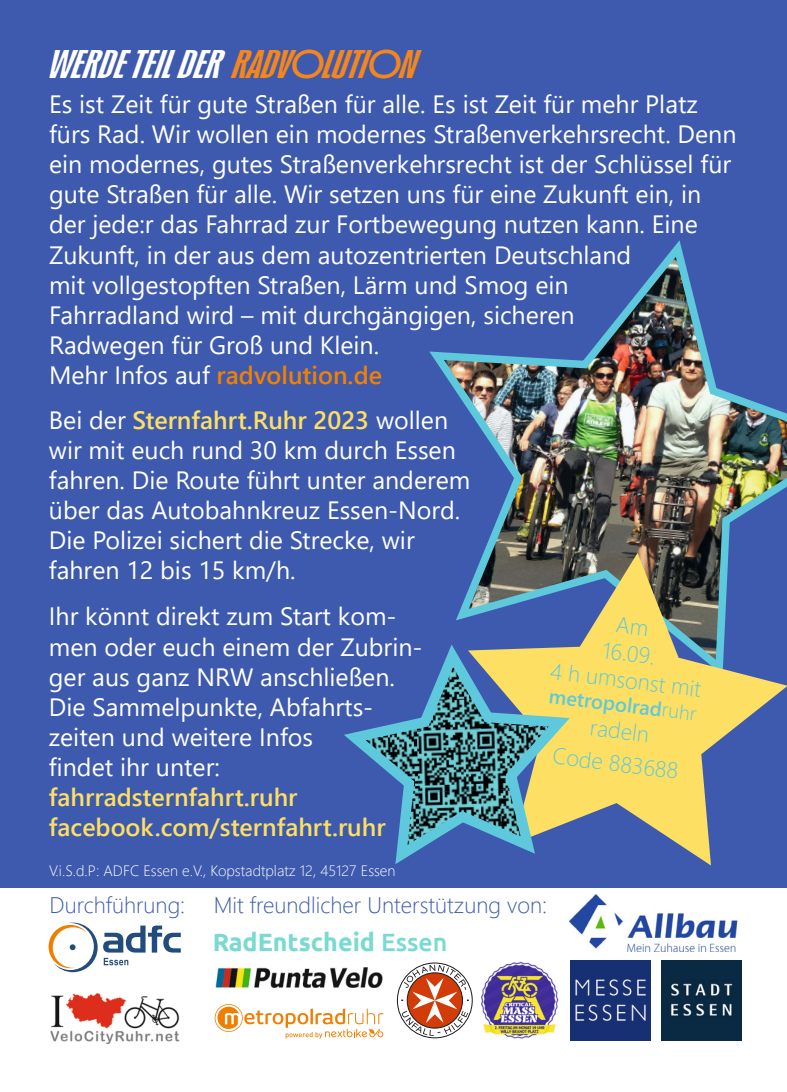
<style>
.page{position:relative;width:787px;height:1092px;background:#fff}
.page>*{position:absolute;margin:0;border:0;box-sizing:border-box;transform-origin:0 0}
.t1{font:40px "Radvolution Trekking";color:#fff}
.t2{font:25px/30px "Segoe UI";color:#fff}
.t3{font:600 25px/30px "Segoe UI";color:#fcdf63}
.t4{font:700 25px "Ubuntu";color:#79dad1}
.t5{font:300 22.5px "Segoe UI";color:#3d5bae}
.t6{font:300 22.5px/27px "Segoe UI";color:#5ec9dc;text-align:center}
.t7{font:600 20px "Segoe UI";color:#5ec9dc}
.t8{font:300 15px "Segoe UI";color:#fff}
.s1{color:#f5861c}
.s2{font-weight:600;color:#f28003}
.s3{font-weight:600;color:#fcdf63}
.s4{font-weight:300}
.s5{font-weight:500}
</style>
<div class="page">
<div style="left:0;top:0;width:787px;height:1091px;background:#3e5aae"></div>
<img style="left:429px;top:240px;width:358px;height:381px">
<svg style="left:468px;top:553px;width:319px;height:312px"></svg>
<div style="left:0;top:888px;width:787px;height:203px;background:#fff"></div>
<img style="left:51px;top:993px;width:129px;height:50px">
<img style="left:215px;top:967px;width:168px;height:21px">
<svg style="left:49px;top:922px;width:132px;height:50px"></svg>
<div style="left:397px;top:962px;width:75px;height:76px;border:1px solid #1c1a1b;border-radius:50%"></div>
<svg style="left:401px;top:964px;width:68px;height:71px"></svg>
<div style="left:407px;top:972px;width:56px;height:56px;border:1px solid #1c1a1b;border-radius:50%"></div>
<img style="left:481px;top:961px;width:78px;height:78px">
<img style="left:570px;top:960px;width:80px;height:80px">
<img style="left:662px;top:960px;width:79px;height:80px">
<img style="left:570px;top:894px;width:168px;height:57px">
<svg style="left:215px;top:1004px;width:168px;height:34px"></svg>
<svg style="left:344px;top:633px;width:236px;height:232px"></svg>
<h1 class="t1" style="left:49px;top:44px;width:369px">WERDE TEIL DER <span class="s1">RADVOLUTION</span></h1>
<p class="t2" style="left:49px;top:87px;width:689px">Es ist Zeit für gute Straßen für alle. Es ist Zeit für mehr Platz fürs Rad. Wir wollen ein modernes Straßenverkehrsrecht. Denn ein modernes, gutes Straßenverkehrsrecht ist der Schlüssel für gute Straßen für alle. Wir setzen uns für eine Zukunft ein, in der jede:r das Fahrrad zur Fortbewegung nutzen kann. Eine</p>
<p class="t2" style="left:49px;top:238px;width:583px">Zukunft, in der aus dem autozentrierten Deutschland mit vollgestopften Straßen, Lärm und Smog ein Fahrradland wird – mit durchgängigen, sicheren Radwegen für Groß und Klein.<br>Mehr Infos auf <span class="s2">radvolution.de</span></p>
<p class="t2" style="left:49px;top:403px;width:423px">Bei der <span class="s3">Sternfahrt.Ruhr 2023</span> wollen wir mit euch rund 30 km durch Essen fahren. Die Route führt unter anderem über das Autobahnkreuz Essen-Nord.<br>Die Polizei sichert die Strecke, wir fahren 12 bis 15 km/h.</p>
<p class="t2" style="left:49px;top:599px;width:375px">Ihr könnt direkt zum Start kom&shy;men oder euch einem der Zubrin&shy;ger aus ganz NRW anschließen.<br>Die Sammelpunkte, Abfahrts&shy;zeiten und weitere Infos<br>findet ihr unter:</p>
<p class="t3" style="left:49px;top:779px;width:338px">fahrradsternfahrt.ruhr facebook.com/sternfahrt.ruhr</p>
<p class="t8" style="left:49px;top:856px;width:348px">V.i.S.d.P: ADFC Essen e.V., Kopstadtplatz 12, 45127 Essen</p>
<p class="t6" style="left:559px;top:601px;width:153px;rotate:7deg">Am<br>16.09.<br>4 h umsonst mit</p>
<p class="t7" style="left:551px;top:676px;width:150px;rotate:7deg">metropolrad<span class="s4">ruhr</span></p>
<p class="t6" style="left:559px;top:704px;width:128px;line-height:33px;rotate:7deg">radeln<br>Code 883688</p>
<p class="t5" style="left:50px;top:884px;width:137px">Durchführung:</p>
<p class="t5" style="left:214px;top:884px;width:335px">Mit freundlicher Unterstützung von:</p>
<p class="t4" style="left:213px;top:926px;width:236px">RadEntscheid <span class="s5">Essen</span></p>
</div>
